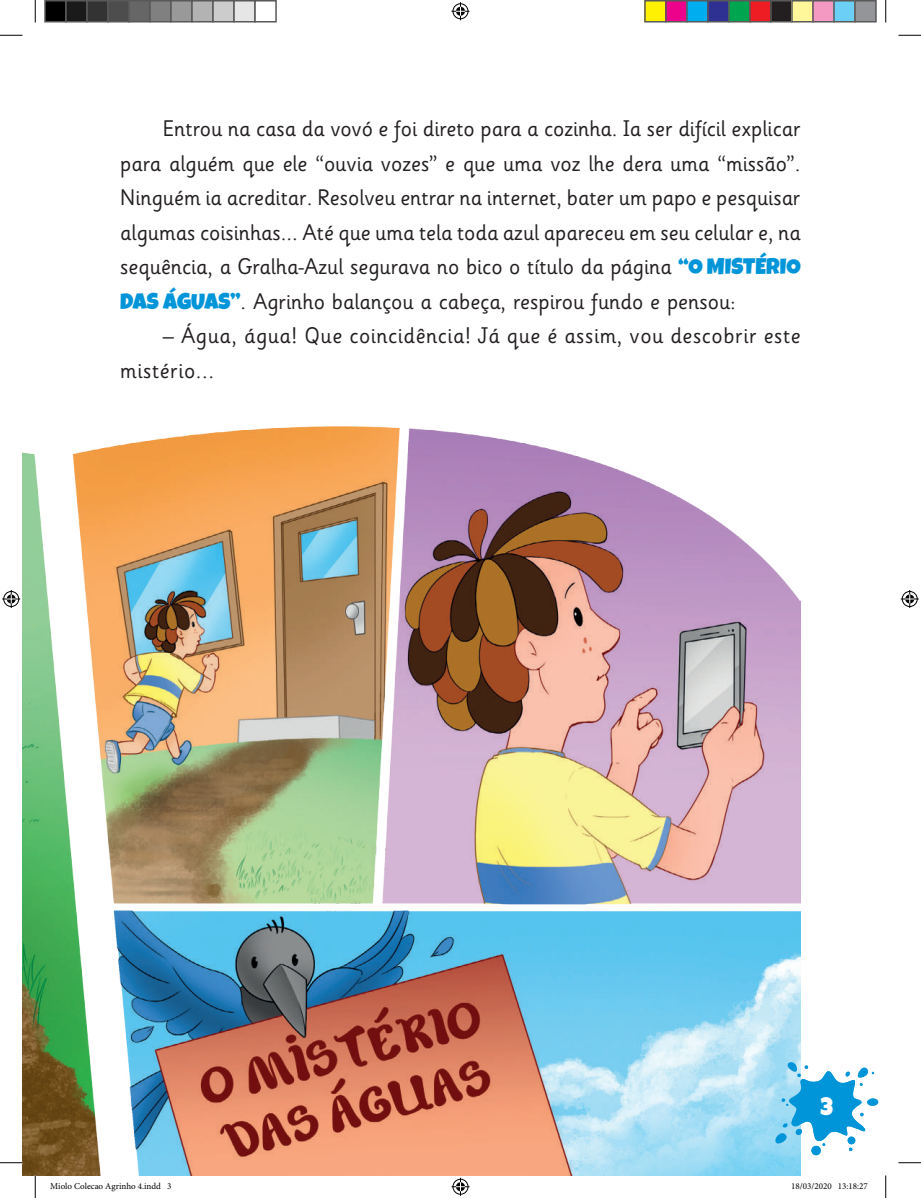
<style>
.page{position:relative;width:921px;height:1198px;background:#fff}
.page>*{position:absolute;margin:0;border:0;box-sizing:border-box;transform-origin:0 0}
.t1{font:24px "Luckiest Guy";color:#fff}
.t2{font:22.5px/34.5px "Sassoon Infant Std";letter-spacing:.025em;color:#231f20;text-align:justify}
.t3{font:9px "Minion Pro";color:#000}
.s1{font-family:"Luckiest Guy";color:#0095d9}
</style>
<div class="page">
<img style="left:22px;top:426px;width:779px;height:749px">
<div style="left:867px;top:1098px;width:11px;height:7px;background:#0095d9;border-radius:50%"></div>
<div style="left:811px;top:1145px;width:10px;height:10px;background:#0095d9;border-radius:50%"></div>
<svg style="left:774px;top:1059px;width:100px;height:91px"></svg>
<svg style="left:0;top:35px;width:22px;height:1px"></svg>
<svg style="left:898px;top:35px;width:23px;height:1px"></svg>
<svg style="left:0;top:1162px;width:22px;height:1px"></svg>
<svg style="left:898px;top:1162px;width:23px;height:1px"></svg>
<svg style="left:35px;top:0;width:1px;height:23px"></svg>
<svg style="left:35px;top:1175px;width:1px;height:22px"></svg>
<svg style="left:885px;top:0;width:1px;height:23px"></svg>
<svg style="left:885px;top:1175px;width:1px;height:22px"></svg>
<svg style="left:451px;top:2px;width:18px;height:18px"></svg>
<svg style="left:451px;top:1177px;width:18px;height:18px"></svg>
<svg style="left:2px;top:590px;width:18px;height:18px"></svg>
<svg style="left:901px;top:590px;width:18px;height:18px"></svg>
<div style="left:45px;top:1px;width:21px;height:21px;background:#000"></div>
<div style="left:44px;top:0;width:23px;height:22px;border:2px solid #595959"></div>
<div style="left:66px;top:1px;width:21px;height:21px;background:#1a1a1a"></div>
<div style="left:65px;top:0;width:23px;height:22px;border:2px solid #595959"></div>
<div style="left:87px;top:1px;width:21px;height:21px;background:#333"></div>
<div style="left:86px;top:0;width:23px;height:22px;border:2px solid #595959"></div>
<div style="left:108px;top:1px;width:21px;height:21px;background:#4d4d4d"></div>
<div style="left:107px;top:0;width:23px;height:22px;border:2px solid #595959"></div>
<div style="left:129px;top:1px;width:21px;height:21px;background:#666"></div>
<div style="left:128px;top:0;width:23px;height:22px;border:2px solid #595959"></div>
<div style="left:150px;top:1px;width:21px;height:21px;background:#808080"></div>
<div style="left:149px;top:0;width:23px;height:22px;border:2px solid #595959"></div>
<div style="left:171px;top:1px;width:21px;height:21px;background:#999"></div>
<div style="left:170px;top:0;width:23px;height:22px;border:2px solid #595959"></div>
<div style="left:192px;top:1px;width:21px;height:21px;background:#b3b3b3"></div>
<div style="left:191px;top:0;width:23px;height:22px;border:2px solid #595959"></div>
<div style="left:213px;top:1px;width:21px;height:21px;background:#ccc"></div>
<div style="left:212px;top:0;width:23px;height:22px;border:2px solid #595959"></div>
<div style="left:234px;top:1px;width:21px;height:21px;background:#e6e6e6"></div>
<div style="left:233px;top:0;width:23px;height:22px;border:2px solid #595959"></div>
<div style="left:254px;top:0;width:23px;height:22px;border:2px solid #595959"></div>
<div style="left:645px;top:1px;width:21px;height:21px;background:#fff101"></div>
<div style="left:644px;top:0;width:23px;height:22px;border:2px solid #595959"></div>
<div style="left:666px;top:1px;width:21px;height:21px;background:#ed028c"></div>
<div style="left:665px;top:0;width:23px;height:22px;border:2px solid #595959"></div>
<div style="left:687px;top:1px;width:21px;height:21px;background:#00aeef"></div>
<div style="left:686px;top:0;width:23px;height:22px;border:2px solid #595959"></div>
<div style="left:708px;top:1px;width:21px;height:21px;background:#2e3092"></div>
<div style="left:707px;top:0;width:23px;height:22px;border:2px solid #595959"></div>
<div style="left:729px;top:1px;width:21px;height:21px;background:#00a54f"></div>
<div style="left:728px;top:0;width:23px;height:22px;border:2px solid #595959"></div>
<div style="left:750px;top:1px;width:21px;height:21px;background:#ee1d23"></div>
<div style="left:749px;top:0;width:23px;height:22px;border:2px solid #595959"></div>
<div style="left:771px;top:1px;width:21px;height:21px;background:#231f20"></div>
<div style="left:770px;top:0;width:23px;height:22px;border:2px solid #595959"></div>
<div style="left:792px;top:1px;width:21px;height:21px;background:#fff79a"></div>
<div style="left:791px;top:0;width:23px;height:22px;border:2px solid #595959"></div>
<div style="left:813px;top:1px;width:21px;height:21px;background:#f499c2"></div>
<div style="left:812px;top:0;width:23px;height:22px;border:2px solid #595959"></div>
<div style="left:834px;top:1px;width:21px;height:21px;background:#6bcff6"></div>
<div style="left:833px;top:0;width:23px;height:22px;border:2px solid #595959"></div>
<div style="left:855px;top:1px;width:21px;height:21px;background:#939598"></div>
<div style="left:854px;top:0;width:23px;height:22px;border:2px solid #595959"></div>
<svg style="left:50px;top:1139px;width:122px;height:37px"></svg>
<p class="t2" style="left:120px;top:112px;width:682px;text-indent:43px">Entrou na casa da vovó e foi direto para a cozinha. Ia ser difícil explicar para alguém que ele “ouvia vozes” e que uma voz lhe dera uma “missão”.<br>Ninguém ia acreditar. Resolveu entrar na internet, bater um papo e pesquisar algumas coisinhas... Até que uma tela toda azul apareceu em seu celular e, na sequência, a Gralha-Azul segurava no bico o título da página <span class="s1">“O MISTÉRIO DAS ÁGUAS”</span>. Agrinho balançou a cabeça, respirou fundo e pensou:</p>
<p class="t2" style="left:120px;top:318px;width:682px;text-indent:43px">– Água, água! Que coincidência! Já que é assim, vou descobrir este mistério...</p>
<p class="t1" style="left:820px;top:1090px;width:14px">3</p>
<p class="t3" style="left:50px;top:1179px;width:123px">Miolo Colecao Agrinho 4.indd 3</p>
<p class="t3" style="left:791px;top:1179px;width:78px">18/03/2020 13:18:27</p>
</div>
